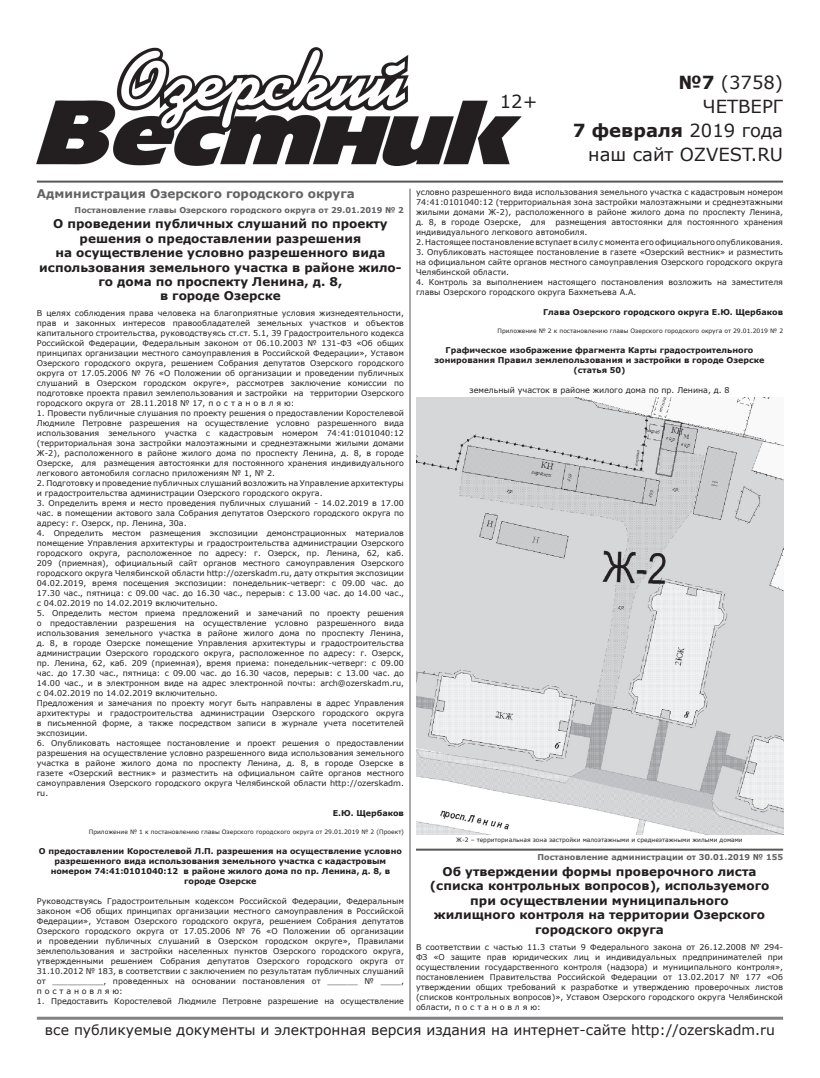
<style>
.page{position:relative;width:820px;height:1078px;background:#fff}
.page>*{position:absolute;margin:0;border:0;box-sizing:border-box;transform-origin:0 0}
.Стиль_абзаца_1{font:18px "Verdana";color:#231f20}
.Стиль_абзаца_1-2{font:700 18px "Verdana";color:#231f20}
.t1{font:14px "Verdana";color:#231f20}
.t2{font:700 12px/14.4px "Verdana";color:#231f20;text-align:center}
.Стиль_абзаца_1-3{font:700 12px "Verdana";color:#636366}
.t3{font:8px/10px "Verdana";color:#231f20;text-align:justify}
.t4{font:700 8px/10px "Verdana";color:#231f20;text-align:center}
.Стиль_абзаца_1-4{font:700 8px "Verdana";color:#636366}
.t5{font:6px "Verdana";color:#231f20}
.s1{font-weight:700}
.s2{font-weight:400}
</style>
<div class="page">
<hr style="left:37px;top:1016px;width:745px;height:3px;background:#808285">
<hr style="left:37px;top:180px;width:745px;height:2px;background:#231f20">
<hr style="left:416px;top:848px;width:366px;height:2px;background:#231f20">
<img style="left:37px;top:47px;width:484px;height:118px">
<hr style="left:409px;top:188px;width:1px;height:822px;background:#231f20">
<img style="left:416px;top:397px;width:366px;height:436px">
<p class="Стиль_абзаца_1-3" style="left:37px;top:185px;width:319px">Администрация Озерского городского округа</p>
<p class="Стиль_абзаца_1-4" style="left:75px;top:204px;width:331px">Постановление главы Озерского городского округа от 29.01.2019 № 2</p>
<p class="t2" style="left:53px;top:216px;width:336px">О проведении публичных слушаний по проекту</p>
<p class="t2" style="left:80px;top:231px;width:283px">решения о предоставлении разрешения</p>
<p class="t2" style="left:55px;top:245px;width:331px">на осуществление условно разрешенного вида</p>
<p class="t2" style="left:39px;top:260px;width:364px">использования земельного участка в районе жило&shy;го дома по проспекту Ленина, д. 8,</p>
<p class="t2" style="left:160px;top:288px;width:122px">в городе Озерске</p>
<p class="t3" style="left:37px;top:307px;width:368px">В целях соблюдения права человека на благоприятные условия жизнедеятельности, прав и законных интересов правообладателей земельных участков и объектов капитального строительства, руководствуясь ст.ст. 5.1, 39 Градостроительного кодекса Российской Федерации, Федеральным законом от 06.10.2003 № 131-ФЗ «Об общих принципах организации местного самоуправления в Российской Федерации», Уставом Озерского городского округа, решением Собрания депутатов Озерского городского округа от 17.05.2006 № 76 «О Положении об организации и проведении публичных слушаний в Озерском городском округе», рассмотрев заключение комиссии по подготовке проекта правил землепользования и застройки на территории Озерского городского округа от 28.11.2018 № 17, п о с т а н о в л я ю:</p>
<p class="t3" style="left:37px;top:407px;width:368px">1. Провести публичные слушания по проекту решения о предоставлении Коростелевой Людмиле Петровне разрешения на осуществление условно разрешенного вида использования земельного участка с кадастровым номером 74:41:0101040:12 (территориальная зона застройки малоэтажными и среднеэтажными жилыми домами Ж-2), расположенного в районе жилого дома по проспекту Ленина, д. 8, в городе Озерске, для размещения автостоянки для постоянного хранения индивидуального легкового автомобиля согласно приложениям № 1, № 2.</p>
<p class="t3" style="left:37px;top:477px;width:368px">2. Подготовку и проведение публичных слушаний возложить на Управление архитектуры и градостроительства администрации Озерского городского округа.</p>
<p class="t3" style="left:37px;top:497px;width:368px">3. Определить время и место проведения публичных слушаний - 14.02.2019 в 17.00 час. в помещении актового зала Собрания депутатов Озерского городского округа по адресу: г. Озерск, пр. Ленина, 30а.</p>
<p class="t3" style="left:37px;top:527px;width:368px">4. Определить местом размещения экспозиции демонстрационных материалов помещение Управления архитектуры и градостроительства администрации Озерского городского округа, расположенное по адресу: г. Озерск, пр. Ленина, 62, каб.<br>209 (приемная), официальный сайт органов местного самоуправления Озерского городского округа Челябинской области http://ozerskadm.ru, дату открытия экспозиции 04.02.2019, время посещения экспозиции: понедельник-четверг: с 09.00 час. до 17.30 час., пятница: с 09.00 час. до 16.30 час., перерыв: с 13.00 час. до 14.00 час., с 04.02.2019 по 14.02.2019 включительно.</p>
<p class="t3" style="left:37px;top:607px;width:368px">5. Определить местом приема предложений и замечаний по проекту решения о предоставлении разрешения на осуществление условно разрешенного вида использования земельного участка в районе жилого дома по проспекту Ленина, д. 8, в городе Озерске помещение Управления архитектуры и градостроительства администрации Озерского городского округа, расположенное по адресу: г. Озерск, пр. Ленина, 62, каб. 209 (приемная), время приема: понедельник-четверг: с 09.00 час. до 17.30 час., пятница: с 09.00 час. до 16.30 часов, перерыв: с 13.00 час. до 14.00 час., и в электронном виде на адрес электронной почты: arch@ozerskadm.ru, с 04.02.2019 по 14.02.2019 включительно.</p>
<p class="t3" style="left:37px;top:697px;width:368px">Предложения и замечания по проекту могут быть направлены в адрес Управления архитектуры и градостроительства администрации Озерского городского округа в письменной форме, а также посредством записи в журнале учета посетителей экспозиции.</p>
<p class="t3" style="left:37px;top:737px;width:368px">6. Опубликовать настоящее постановление и проект решения о предоставлении разрешения на осуществление условно разрешенного вида использования земельного участка в районе жилого дома по проспекту Ленина, д. 8, в городе Озерске в газете «Озерский вестник» и разместить на официальном сайте органов местного самоуправления Озерского городского округа Челябинской области http://ozerskadm. ru.</p>
<p class="t4" style="left:333px;top:807px;width:73px">Е.Ю. Щербаков</p>
<p class="t5" style="left:89px;top:827px;width:316px">Приложение № 1 к постановлению главы Озерского городского округа от 29.01.2019 № 2 (Проект)</p>
<p class="t4" style="left:39px;top:845px;width:364px">О предоставлении Коростелевой Л.П. разрешения на осуществление условно разрешенного вида использования земельного участка с кадастровым номером 74:41:0101040:12 в районе жилого дома по пр. Ленина, д. 8, в городе Озерске</p>
<p class="t3" style="left:37px;top:895px;width:368px">Руководствуясь Градостроительным кодексом Российской Федерации, Федеральным законом «Об общих принципах организации местного самоуправления в Российской Федерации», Уставом Озерского городского округа, решением Собрания депутатов Озерского городского округа от 17.05.2006 № 76 «О Положении об организации и проведении публичных слушаний в Озерском городском округе», Правилами землепользования и застройки населенных пунктов Озерского городского округа, утвержденными решением Собрания депутатов Озерского городского округа от 31.10.2012 № 183, в соответствии с заключением по результатам публичных слушаний от __________, проведенных на основании постановления от ______ № ____, п о с т а н о в л я ю:</p>
<p class="t3" style="left:37px;top:995px;width:368px">1. Предоставить Коростелевой Людмиле Петровне разрешение на осуществление</p>
<p class="Стиль_абзаца_1" style="left:499px;top:89px;width:39px">12+</p>
<p class="Стиль_абзаца_1" style="left:678px;top:70px;width:106px"><span class="s1">№7</span> (3758)</p>
<p class="Стиль_абзаца_1" style="left:702px;top:94px;width:82px">ЧЕТВЕРГ</p>
<p class="Стиль_абзаца_1-2" style="left:572px;top:118px;width:212px">7 февраля <span class="s2">2019 года</span></p>
<p class="Стиль_абзаца_1" style="left:588px;top:142px;width:196px">наш сайт OZVEST.RU</p>
<p class="t3" style="left:416px;top:187px;width:368px">условно разрешенного вида использования земельного участка с кадастровым номером 74:41:0101040:12 (территориальная зона застройки малоэтажными и среднеэтажными жилыми домами Ж-2), расположенного в районе жилого дома по проспекту Ленина, д. 8, в городе Озерске, для размещения автостоянки для постоянного хранения индивидуального легкового автомобиля.</p>
<p class="t3" style="left:416px;top:237px;width:368px">2. Настоящее постановление вступает в силу с момента его официального опубликования.</p>
<p class="t3" style="left:416px;top:247px;width:368px">3. Опубликовать настоящее постановление в газете «Озерский вестник» и разместить на официальном сайте органов местного самоуправления Озерского городского округа Челябинской области.</p>
<p class="t3" style="left:416px;top:277px;width:368px">4. Контроль за выполнением настоящего постановления возложить на заместителя главы Озерского городского округа Бахметьева А.А.</p>
<p class="t4" style="left:543px;top:307px;width:241px">Глава Озерского городского округа Е.Ю. Щербаков</p>
<p class="t5" style="left:497px;top:326px;width:287px">Приложение № 2 к постановлению главы Озерского городского округа от 29.01.2019 № 2</p>
<p class="t4" style="left:434px;top:345px;width:331px">Графическое изображение фрагмента Карты градостроительного зонирования Правил землепользования и застройки в городе Озерске</p>
<p class="t4" style="left:573px;top:365px;width:54px">(статья 50)</p>
<p class="t3" style="left:469px;top:385px;width:261px">земельный участок в районе жилого дома по пр. Ленина, д. 8</p>
<p class="t5" style="left:456px;top:835px;width:288px">Ж-2 – территориальная зона застройки малоэтажными и среднеэтажными жилыми домами</p>
<p class="Стиль_абзаца_1-4" style="left:537px;top:851px;width:247px">Постановление администрации от 30.01.2019 № 155</p>
<p class="t2" style="left:442px;top:863px;width:315px">Об утверждении формы проверочного листа</p>
<p class="t2" style="left:429px;top:878px;width:341px">(списка контрольных вопросов), используемого при осуществлении муниципального</p>
<p class="t2" style="left:433px;top:907px;width:333px">жилищного контроля на территории Озерского</p>
<p class="t2" style="left:535px;top:921px;width:130px">городского округа</p>
<p class="t3" style="left:416px;top:941px;width:368px">В соответствии с частью 11.3 статьи 9 Федерального закона от 26.12.2008 № 294- ФЗ «О защите прав юридических лиц и индивидуальных предпринимателей при осуществлении государственного контроля (надзора) и муниципального контроля», постановлением Правительства Российской Федерации от 13.02.2017 № 177 «Об утверждении общих требований к разработке и утверждению проверочных листов (списков контрольных вопросов)», Уставом Озерского городского округа Челябинской области, п о с т а н о в л я ю:</p>
<h2 class="t1" style="left:45px;top:1020px;width:731px">все публикуемые документы и электронная версия издания на интернет-сайте http://ozerskadm.ru</h2>
</div>
